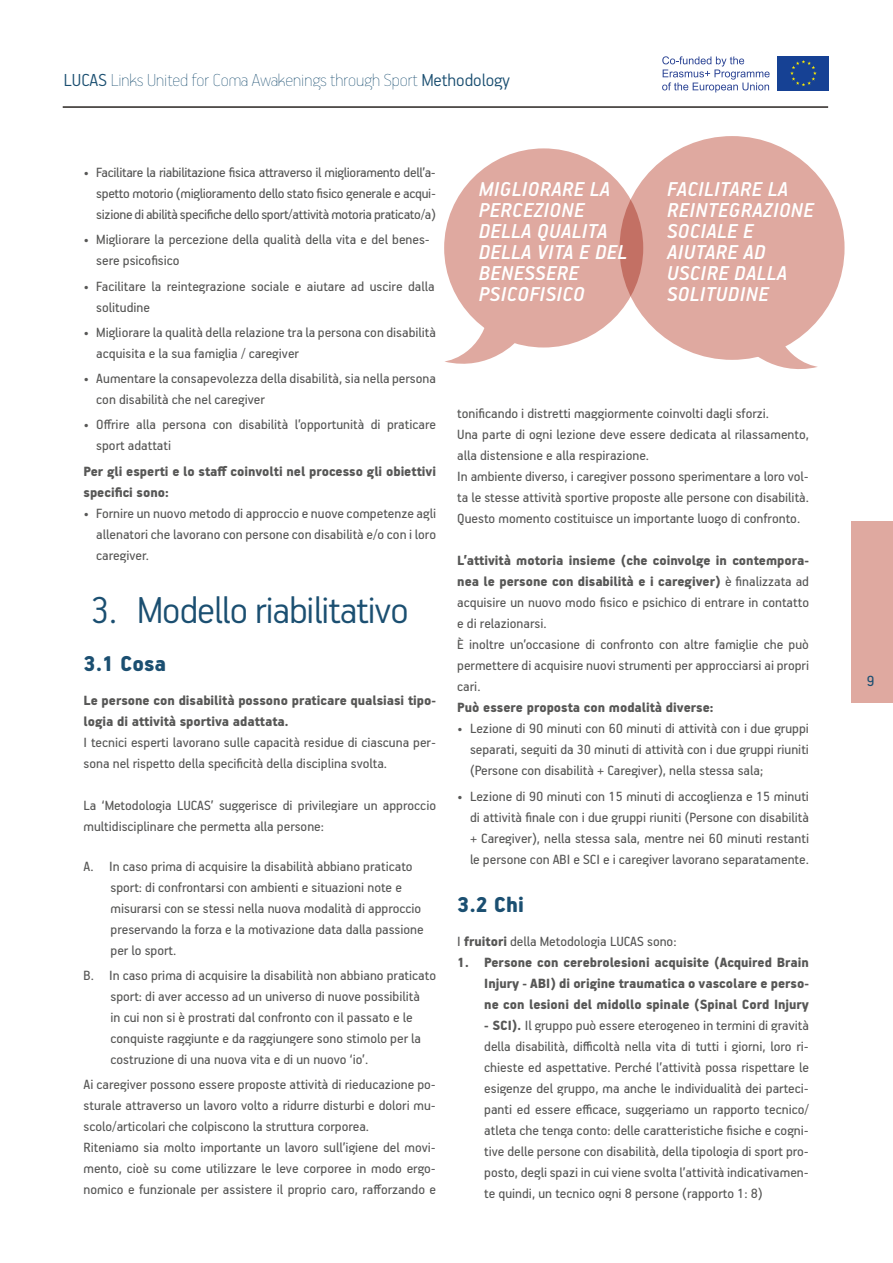
<style>
.page{position:relative;width:893px;height:1263px;background:#fff}
.page>*{position:absolute;margin:0;border:0;box-sizing:border-box;transform-origin:0 0}
.t1{font:300 42px "PF Handbook Pro";letter-spacing:-.02em;color:#1b4f71}
.t2{font:900 24px "PF Handbook Pro";color:#1b4f71}
.t3{font:italic 500 22.5px/21px "PF Handbook Pro";letter-spacing:.02em;color:#fff}
.t4{font:100 19.5px "PF Handbook Pro";color:#1b4f71}
.t5{font:16.5px "PF Handbook Pro";color:#1b4f71}
.t6{font:15px/21px "PF Handbook Pro";color:#575756}
.t7{font:900 15px/21px "PF Handbook Pro";color:#575756}
.s1{font-weight:300}
.s2{font-weight:900}
</style>
<div class="page">
<div style="left:778px;top:56px;width:51px;height:34px;background:#164194"></div>
<svg style="left:790px;top:60px;width:27px;height:26px"></svg>
<svg style="left:662px;top:56px;width:108px;height:36px"></svg>
<div style="left:444px;top:148px;width:199px;height:199px;background:#dfa9a0;border-radius:50%"></div>
<svg style="left:445px;top:314px;width:72px;height:50px"></svg>
<div style="left:619px;top:136px;width:225px;height:224px;background:#dfa9a0;border-radius:50%"></div>
<svg style="left:746px;top:319px;width:73px;height:50px"></svg>
<div style="left:851px;top:521px;width:42px;height:181px;background:#dfa9a0"></div>
<hr style="left:63px;top:106px;width:765px;height:2px;background:#2a2522">
<h3 class="t4" style="left:64px;top:68px;width:448px"><span class="s1">LUCAS</span> Links United for Coma Awakenings through Sport <span class="s1">Methodology</span></h3>
<p class="t6" style="left:96px;top:161px;width:341px;text-align:justify;text-indent:-13px">• Facilitare la riabilitazione fisica attraverso il miglioramento dell’a&shy;spetto motorio (miglioramento dello stato fisico generale e acqui&shy;sizione di abilità specifiche dello sport/attività motoria praticato/a)</p>
<p class="t6" style="left:96px;top:229px;width:335px;text-indent:-13px">• Migliorare la percezione della qualità della vita e del benes&shy;sere psicofisico</p>
<p class="t6" style="left:96px;top:275px;width:340px;text-indent:-13px">• Facilitare la reintegrazione sociale e aiutare ad uscire dalla solitudine</p>
<p class="t6" style="left:96px;top:321px;width:341px;text-indent:-13px">• Migliorare la qualità della relazione tra la persona con disabilità acquisita e la sua famiglia / caregiver</p>
<p class="t6" style="left:96px;top:367px;width:341px;text-indent:-13px">• Aumentare la consapevolezza della disabilità, sia nella persona con disabilità che nel caregiver</p>
<p class="t6" style="left:96px;top:414px;width:341px;text-indent:-13px">• Offrire alla persona con disabilità l’opportunità di praticare sport adattati</p>
<p class="t7" style="left:84px;top:460px;width:354px">Per gli esperti e lo staff coinvolti nel processo gli obiettivi specifici sono:</p>
<p class="t6" style="left:96px;top:502px;width:341px;text-align:justify;text-indent:-13px">• Fornire un nuovo metodo di approccio e nuove competenze agli allenatori che lavorano con persone con disabilità e/o con i loro caregiver.</p>
<h1 class="t1" style="left:91px;top:584px;width:320px">3. Modello riabilitativo</h1>
<h2 class="t2" style="left:84px;top:649px;width:84px">3.1 Cosa</h2>
<p class="t7" style="left:84px;top:689px;width:354px">Le persone con disabilità possono praticare qualsiasi tipo&shy;logia di attività sportiva adattata.</p>
<p class="t6" style="left:84px;top:731px;width:354px">I tecnici esperti lavorano sulle capacità residue di ciascuna per&shy;sona nel rispetto della specificità della disciplina svolta.</p>
<p class="t6" style="left:84px;top:794px;width:354px">La ‘Metodologia LUCAS’ suggerisce di privilegiare un approccio multidisciplinare che permetta alla persone:</p>
<p class="t6" style="left:111px;top:855px;width:315px;text-indent:-27px">A. In caso prima di acquisire la disabilità abbiano praticato sport: di confrontarsi con ambienti e situazioni note e misurarsi con se stessi nella nuova modalità di approccio preservando la forza e la motivazione data dalla passione per lo sport.</p>
<p class="t6" style="left:111px;top:964px;width:327px;text-indent:-27px">B. In caso prima di acquisire la disabilità non abbiano praticato sport: di aver accesso ad un universo di nuove possibilità<br>in cui non si è prostrati dal confronto con il passato e le conquiste raggiunte e da raggiungere sono stimolo per la costruzione di una nuova vita e di un nuovo ‘io’.</p>
<p class="t6" style="left:84px;top:1073px;width:354px">Ai caregiver possono essere proposte attività di rieducazione po&shy;sturale attraverso un lavoro volto a ridurre disturbi e dolori mu&shy;scolo/articolari che colpiscono la struttura corporea.<br>Riteniamo sia molto importante un lavoro sull’igiene del movi&shy;mento, cioè su come utilizzare le leve corporee in modo ergo&shy;nomico e funzionale per assistere il proprio caro, rafforzando e</p>
<h3 class="t3" style="left:479px;top:178px;width:150px">MIGLIORARE LA<br>PERCEZIONE<br>DELLA QUALITA<br>DELLA VITA E DEL<br>BENESSERE<br>PSICOFISICO</h3>
<h3 class="t3" style="left:667px;top:178px;width:148px">FACILITARE LA<br>REINTEGRAZIONE<br>SOCIALE E<br>AIUTARE AD<br>USCIRE DALLA<br>SOLITUDINE</h3>
<p class="t6" style="left:457px;top:403px;width:353px">tonificando i distretti maggiormente coinvolti dagli sforzi.<br>Una parte di ogni lezione deve essere dedicata al rilassamento, alla distensione e alla respirazione.<br>In ambiente diverso, i caregiver possono sperimentare a loro vol&shy;ta le stesse attività sportive proposte alle persone con disabilità.<br>Questo momento costituisce un importante luogo di confronto.</p>
<p class="t6" style="left:457px;top:550px;width:353px"><span class="s2">L’attività motoria insieme (che coinvolge in contempora&shy;nea le persone con disabilità e i caregiver)</span> è finalizzata ad acquisire un nuovo modo fisico e psichico di entrare in contatto e di relazionarsi.<br>È inoltre un’occasione di confronto con altre famiglie che può permettere di acquisire nuovi strumenti per approcciarsi ai propri cari.</p>
<p class="t7" style="left:457px;top:697px;width:258px">Può essere proposta con modalità diverse:</p>
<p class="t6" style="left:470px;top:718px;width:340px;text-align:justify;text-indent:-13px">• Lezione di 90 minuti con 60 minuti di attività con i due gruppi separati, seguiti da 30 minuti di attività con i due gruppi riuniti (Persone con disabilità + Caregiver), nella stessa sala;</p>
<p class="t6" style="left:470px;top:785px;width:340px;text-align:justify;text-indent:-13px">• Lezione di 90 minuti con 15 minuti di accoglienza e 15 minuti di attività finale con i due gruppi riuniti (Persone con disabilità + Caregiver), nella stessa sala, mentre nei 60 minuti restanti le persone con ABI e SCI e i caregiver lavorano separatamente.</p>
<h2 class="t2" style="left:457px;top:890px;width:68px">3.2 Chi</h2>
<p class="t6" style="left:457px;top:930px;width:221px">I <span class="s2">fruitori</span> della Metodologia LUCAS sono:</p>
<p class="t7" style="left:484px;top:951px;width:326px;text-align:justify;text-indent:-27px">1. Persone con cerebrolesioni acquisite (Acquired Brain Injury - ABI) di origine traumatica o vascolare e perso&shy;ne con lesioni del midollo spinale (Spinal Cord Injury</p>
<p class="t6" style="left:484px;top:1014px;width:326px;text-align:justify"><span class="s2">- SCI).</span> Il gruppo può essere eterogeneo in termini di gravità della disabilità, difficoltà nella vita di tutti i giorni, loro ri&shy;chieste ed aspettative. Perché l’attività possa rispettare le esigenze del gruppo, ma anche le individualità dei parteci&shy;panti ed essere efficace, suggeriamo un rapporto tecnico/ atleta che tenga conto: delle caratteristiche fisiche e cogni&shy;tive delle persone con disabilità, della tipologia di sport pro&shy;posto, degli spazi in cui viene svolta l’attività indicativamen&shy;te quindi, un tecnico ogni 8 persone (rapporto 1: 8)</p>
<p class="t5" style="left:867px;top:670px;width:9px">9</p>
</div>
